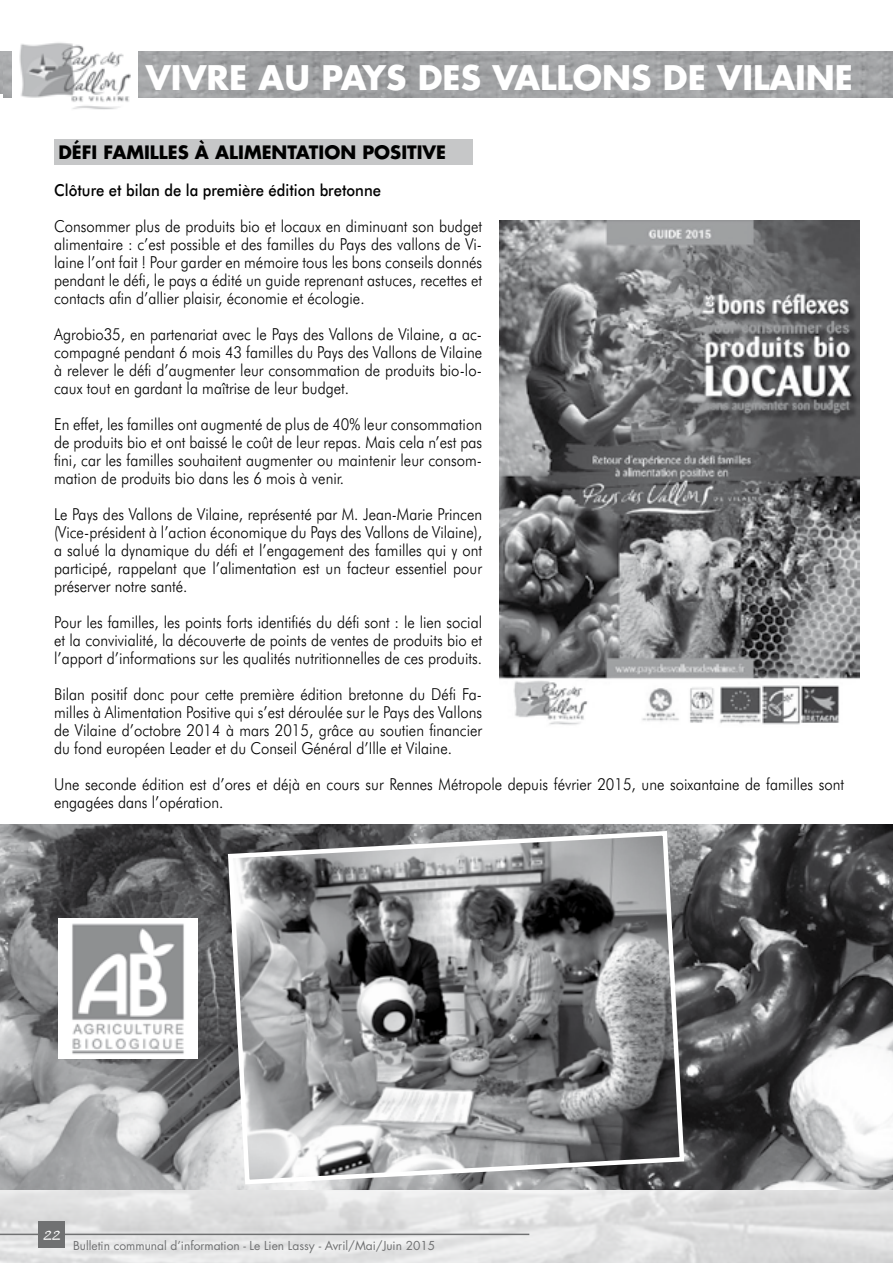
<style>
.page{position:relative;width:893px;height:1263px;background:#fff}
.page>*{position:absolute;margin:0;border:0;box-sizing:border-box;transform-origin:0 0}
.t1{font:700 33px "Futura";color:#fff}
.t2{font:700 33px "Futura";letter-spacing:-.03em;color:#fff}
.t3{font:700 18px "Futura";color:#000}
.t4{font:300 16.5px/18px "Futura BT";color:#000;text-align:justify;scale:.9 1}
.t5{font:500 16.5px "Futura BT";color:#000;scale:.9 1}
.t6{font:12px "Futura";color:#707172}
.t7{font:12px "Hans Hand";color:#fff}
</style>
<div class="page">
<img style="left:0;top:1189px;width:893px;height:74px">
<hr style="left:0;top:1233px;width:529px;height:2px;background:#707172">
<div style="left:38px;top:1221px;width:27px;height:27px;background:#707172"></div>
<img style="left:0;top:51px;width:892px;height:43px">
<img style="left:0;top:825px;width:893px;height:364px">
<img style="left:3px;top:55px;width:890px;height:43px">
<div style="left:54px;top:139px;width:419px;height:26px;background:#c6c7c8"></div>
<svg style="left:226px;top:828px;width:461px;height:359px;background:#8c8d8e"></svg>
<img style="left:499px;top:220px;width:360px;height:505px">
<img style="left:12px;top:42px;width:125px;height:68px">
<img style="left:58px;top:918px;width:140px;height:140px">
<h1 class="t1" style="left:487px;top:51px;width:113px">IQUEONS</h1>
<h1 class="t1" style="left:663px;top:55px;width:152px">DE VILAINE</h1>
<h1 class="t2" style="left:283px;top:55px;width:292px">LA VPAIEYSPDESRAT VALL</h1>
<h1 class="t1" style="left:146px;top:55px;width:166px">VIVRE AU</h1>
<p class="t3" style="left:58px;top:140px;width:389px">DÉFI FAMILLES À ALIMENTATION POSITIVE</p>
<p class="t5" style="left:54px;top:180px;width:365px">Clôture et bilan de la première édition bretonne</p>
<p class="t4" style="left:54px;top:217px;width:477px">Consommer plus de produits bio et locaux en diminuant son budget alimentaire : c’est possible et des familles du Pays des vallons de Vi&shy;laine l’ont fait ! Pour garder en mémoire tous les bons conseils donnés pendant le défi, le pays a édité un guide reprenant astuces, recettes et contacts afin d’allier plaisir, économie et écologie.</p>
<p class="t4" style="left:54px;top:325px;width:477px">Agrobio35, en partenariat avec le Pays des Vallons de Vilaine, a ac&shy;compagné pendant 6 mois 43 familles du Pays des Vallons de Vilaine à relever le défi d’augmenter leur consommation de produits bio-lo&shy;caux tout en gardant la maîtrise de leur budget.</p>
<p class="t4" style="left:54px;top:415px;width:477px">En effet, les familles ont augmenté de plus de 40% leur consommation de produits bio et ont baissé le coût de leur repas. Mais cela n’est pas fini, car les familles souhaitent augmenter ou maintenir leur consom&shy;mation de produits bio dans les 6 mois à venir.</p>
<p class="t4" style="left:54px;top:505px;width:477px">Le Pays des Vallons de Vilaine, représenté par M. Jean-Marie Princen (Vice-président à l’action économique du Pays des Vallons de Vilaine), a salué la dynamique du défi et l’engagement des familles qui y ont participé, rappelant que l’alimentation est un facteur essentiel pour préserver notre santé.</p>
<p class="t4" style="left:54px;top:613px;width:477px">Pour les familles, les points forts identifiés du défi sont : le lien social et la convivialité, la découverte de points de ventes de produits bio et l’apport d’informations sur les qualités nutritionnelles de ces produits.</p>
<p class="t4" style="left:54px;top:685px;width:477px">Bilan positif donc pour cette première édition bretonne du Défi Fa&shy;milles à Alimentation Positive qui s’est déroulée sur le Pays des Vallons de Vilaine d’octobre 2014 à mars 2015, grâce au soutien financier du fond européen Leader et du Conseil Général d’Ille et Vilaine.</p>
<p class="t4" style="left:54px;top:775px;width:879px">Une seconde édition est d’ores et déjà en cours sur Rennes Métropole depuis février 2015, une soixantaine de familles sont engagées dans l’opération.</p>
<p class="t7" style="left:43px;top:1229px;width:19px">22</p>
<p class="t6" style="left:73px;top:1237px;width:364px">Bulletin communal d’information - Le Lien Lassy - Avril/Mai/Juin 2015</p>
</div>
